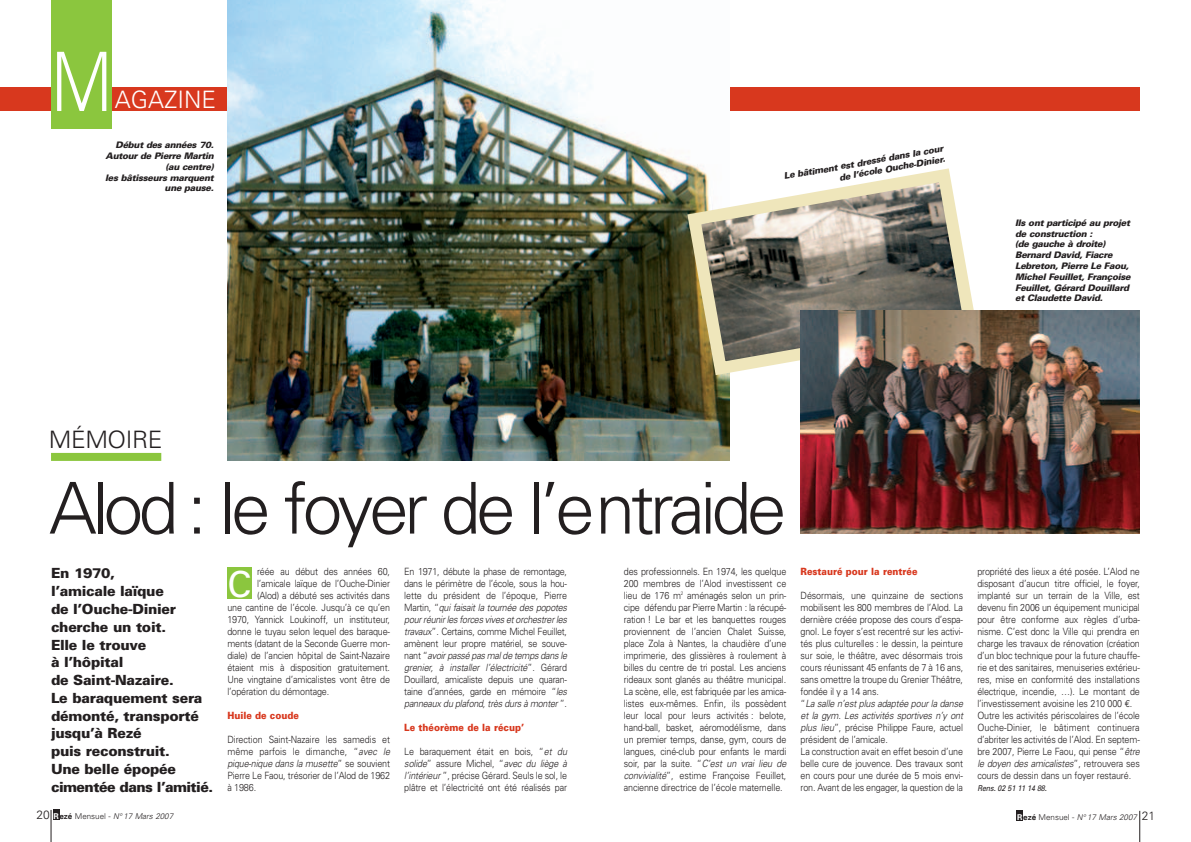
<style>
.page{position:relative;width:1191px;height:842px;background:#fff}
.page>*{position:absolute;margin:0;border:0;box-sizing:border-box;transform-origin:0 0}
.t1{font:300 82px "Univers";color:#fff;scale:.8 1}
.t2{font:300 71.5px "Univers";letter-spacing:-.065em;color:#231f20}
.t3{font:35.9px "Univers";color:#fff}
.t4{font:300 24px "Univers";color:#fff}
.t5{font:300 24px "Univers";letter-spacing:-.015em;color:#231f20}
.t6{font:900 14px/17.8px "Univers";letter-spacing:-.02em;color:#231f20}
.t7{font:300 10px/12px "Univers";letter-spacing:-.015em;color:#231f20;text-align:justify;scale:.9 1}
.t8{font:900 10px "Univers";color:#d8381e;scale:.9 1}
.t9{font:italic 900 9px/10.8px "Univers";letter-spacing:-.035em;color:#231f20;text-align:right}
.t10{font:italic 300 8px "Univers";color:#231f20}
.t11{font:italic 8px "Univers";letter-spacing:-.015em;color:#231f20;scale:.9 1}
.s1{font-style:italic}
.s2{font-family:"Euro Mono";font-weight:400}
.s3{font-style:normal;font-size:12px}
.s4{font-weight:700;font-style:normal;color:#fff}
.s5{font-weight:700;font-style:normal}
.s6{font-style:normal}
</style>
<div class="page">
<div style="left:53px;top:810px;width:6px;height:10px;background:#231f20"></div>
<hr style="left:51px;top:810px;width:1px;height:32px;background:#231f20">
<hr style="left:1139px;top:811px;width:1px;height:31px;background:#231f20">
<div style="left:1017px;top:811px;width:6px;height:10px;background:#231f20"></div>
<div style="left:0;top:88px;width:1140px;height:23px;background:#d8381e"></div>
<div style="left:51px;top:0;width:61px;height:129px;background:#8bc63e"></div>
<div style="left:228px;top:568px;width:24px;height:31px;background:#8bc63e"></div>
<div style="left:51px;top:453px;width:110px;height:8px;background:#8bc63e"></div>
<img style="left:227px;top:0;width:502px;height:461px">
<svg style="left:680px;top:161px;width:304px;height:221px"></svg>
<img style="left:800px;top:311px;width:340px;height:223px">
<h1 class="t1" style="left:51px;top:52px;width:79px">M</h1>
<h3 class="t4" style="left:115px;top:91px;width:103px">AGAZINE</h3>
<p class="t9" style="left:105px;top:140px;width:110px">Début des années 70.<br>Autour de Pierre Martin (au centre)<br>les bâtisseurs marquent une pause.</p>
<p class="t9" style="left:783px;top:172px;width:163px;rotate:-10deg">Le bâtiment est dressé dans la cour de l’école Ouche-Dinier.</p>
<p class="t9" style="left:1015px;top:218px;width:117px;text-align:left">Ils ont participé au projet de construction :<br>(de gauche à droite)<br>Bernard David, Fiacre<br>Lebreton, Pierre Le Faou,<br>Michel Feuillet, Françoise<br>Feuillet, Gérard Douillard et Claudette David.</p>
<h3 class="t5" style="left:49px;top:430px;width:115px">MÉMOIRE</h3>
<h2 class="t2" style="left:49px;top:482px;width:739px">Alod : le foyer de l’entraide</h2>
<p class="t7" style="left:257px;top:566px;width:149px">réée au début des années 60,</p>
<p class="t7" style="left:257px;top:578px;width:149px">l’amicale laïque de l’Ouche-Dinier</p>
<p class="t7" style="left:257px;top:590px;width:149px">(Alod) a débuté ses activités dans</p>
<p class="t7" style="left:227px;top:602px;width:182px">une cantine de l’école. Jusqu’à ce qu’en</p>
<p class="t7" style="left:227px;top:614px;width:182px">1970, Yannick Loukinoff, un instituteur,</p>
<p class="t7" style="left:227px;top:626px;width:182px">donne le tuyau selon lequel des baraque-</p>
<p class="t7" style="left:227px;top:638px;width:182px">ments (datant de la Seconde Guerre mon-</p>
<p class="t7" style="left:227px;top:650px;width:182px">diale) de l’ancien hôpital de Saint-Nazaire</p>
<p class="t7" style="left:227px;top:662px;width:182px">étaient mis à disposition gratuitement.</p>
<p class="t7" style="left:227px;top:674px;width:182px">Une vingtaine d’amicalistes vont être de</p>
<p class="t7" style="left:227px;top:686px;width:115px">l’opération du démontage.</p>
<p class="t8" style="left:227px;top:712px;width:81px">Huile de coude</p>
<p class="t7" style="left:227px;top:734px;width:182px">Direction Saint-Nazaire les samedis et même parfois le dimanche, “<span class="s1">avec le pique-nique dans la musette</span>” se souvient Pierre Le Faou, trésorier de l’Alod de 1962 à 1986.</p>
<p class="t7" style="left:624px;top:566px;width:182px">des professionnels. En 1974, les quelque 200 membres de l’Alod investissent ce lieu de 176 m<sup>2</sup> aménagés selon un prin&shy;cipe défendu par Pierre Martin : la récupé&shy;ration ! Le bar et les banquettes rouges proviennent de l’ancien Chalet Suisse, place Zola à Nantes, la chaudière d’une imprimerie, des glissières à roulement à billes du centre de tri postal. Les anciens rideaux sont glanés au théâtre municipal.<br>La scène, elle, est fabriquée par les amica&shy;listes eux-mêmes. Enfin, ils possèdent leur local pour leurs activités : belote, hand-ball, basket, aéromodélisme, dans un premier temps, danse, gym, cours de langues, ciné-club pour enfants le mardi soir, par la suite. “<span class="s1">C’est un vrai lieu de convivialité</span>”, estime Françoise Feuillet, ancienne directrice de l’école maternelle.</p>
<p class="t8" style="left:800px;top:568px;width:131px">Restauré pour la rentrée</p>
<p class="t7" style="left:404px;top:566px;width:182px">En 1971, débute la phase de remontage, dans le périmètre de l’école, sous la hou&shy;lette du président de l’époque, Pierre Martin, “<span class="s1">qui faisait la tournée des popotes pour réunir les forces vives et orchestrer les travaux</span>”. Certains, comme Michel Feuillet, amènent leur propre matériel, se souve&shy;nant “<span class="s1">avoir passé pas mal de temps dans le grenier, à installer l’électricité</span>”. Gérard Douillard, amicaliste depuis une quaran&shy;taine d’années, garde en mémoire “<span class="s1">les panneaux du plafond, très durs à monter</span> ”.</p>
<p class="t8" style="left:404px;top:724px;width:134px">Le théorème de la récup’</p>
<p class="t7" style="left:404px;top:746px;width:182px">Le baraquement était en bois, “<span class="s1">et du solide</span>” assure Michel, “<span class="s1">avec du liège à l’intérieur</span> ”, précise Gérard. Seuls le sol, le plâtre et l’électricité ont été réalisés par</p>
<h3 class="t6" style="left:51px;top:566px;width:163px">En 1970,<br>l’amicale laïque<br>de l’Ouche-Dinier cherche un toit.<br>Elle le trouve<br>à l’hôpital<br>de Saint-Nazaire.<br>Le baraquement sera démonté, transporté jusqu’à Rezé<br>puis reconstruit.<br>Une belle épopée cimentée dans l’amitié.</h3>
<h3 class="t3" style="left:228px;top:571px;width:25px">C</h3>
<p class="t7" style="left:800px;top:590px;width:182px;text-align:left">Désormais, une quinzaine de sections mobilisent les 800 membres de l’Alod. La dernière créée propose des cours d’espa&shy;gnol. Le foyer s’est recentré sur les activi&shy;tés plus culturelles : le dessin, la peinture sur soie, le théâtre, avec désormais trois cours réunissant 45 enfants de 7 à 16 ans, sans omettre la troupe du Grenier Théâtre, fondée il y a 14 ans.<br>“<span class="s1">La salle n’est plus adaptée pour la danse et la gym. Les activités sportives n’y ont plus lieu</span>”, précise Philippe Faure, actuel président de l’amicale.<br>La construction avait en effet besoin d’une belle cure de jouvence. Des travaux sont en cours pour une durée de 5 mois envi&shy;ron. Avant de les engager, la question de la</p>
<p class="t7" style="left:977px;top:566px;width:182px;text-align:left">propriété des lieux a été posée. L’Alod ne disposant d’aucun titre officiel, le foyer, implanté sur un terrain de la Ville, est devenu fin 2006 un équipement municipal pour être conforme aux règles d’urba&shy;nisme. C’est donc la Ville qui prendra en charge les travaux de rénovation (création d’un bloc technique pour la future chauffe&shy;rie et des sanitaires, menuiseries extérieu&shy;res, mise en conformité des installations électrique, incendie, …). Le montant de l’investissement avoisine les 210 000 <span class="s2">€</span>.<br>Outre les activités périscolaires de l’école Ouche-Dinier, le bâtiment continuera d’abriter les activités de l’Alod. En septem&shy;bre 2007, Pierre Le Faou, qui pense “<span class="s1">être le doyen des amicalistes</span>”, retrouvera ses cours de dessin dans un foyer restauré.</p>
<p class="t11" style="left:977px;top:785px;width:79px">Rens. 02 51 11 14 88.</p>
<p class="t10" style="left:36px;top:813px;width:138px"><span class="s3">20</span> <span class="s4">R</span><span class="s5">ezé</span> <span class="s6">Mensuel -</span> N° 17 Mars 2007</p>
<p class="t10" style="left:1017px;top:814px;width:139px"><span class="s4">R</span><span class="s5">ezé</span> <span class="s6">Mensuel -</span> N° 17 Mars 2007 <span class="s3">21</span></p>
</div>
